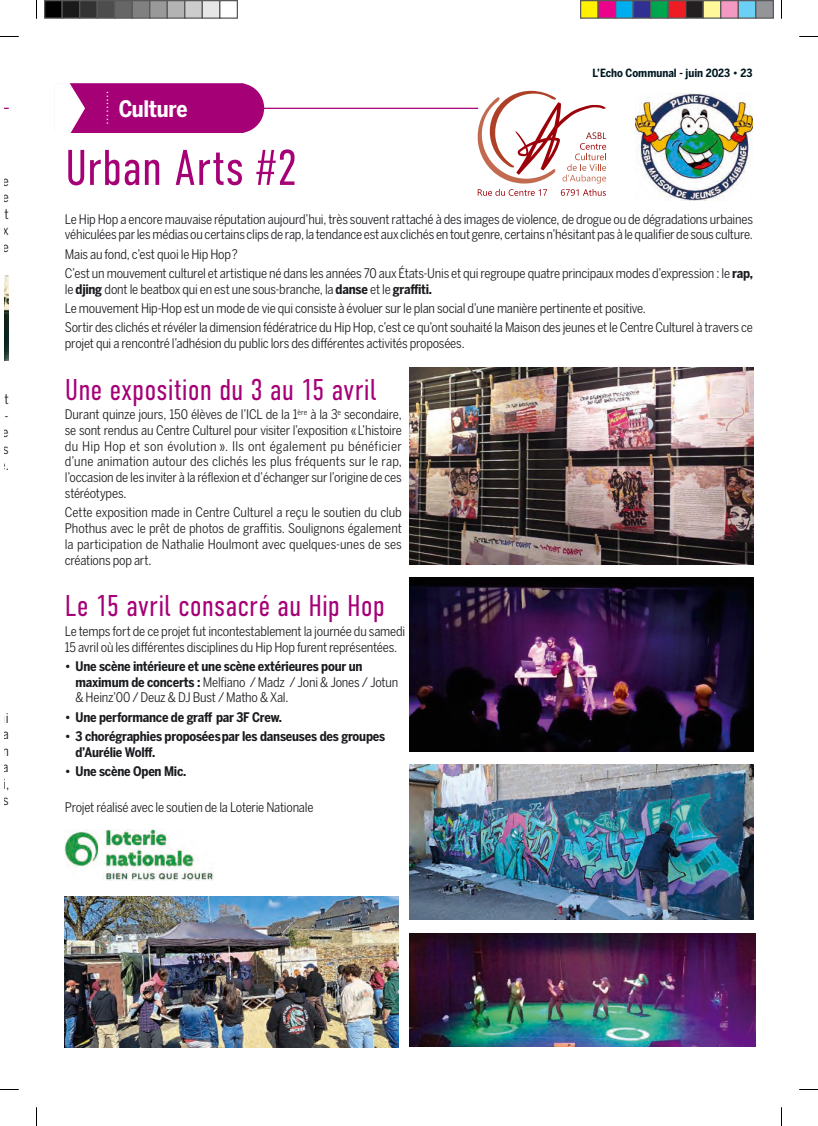
<style>
.page{position:relative;width:818px;height:1126px;background:#fff}
.page>*{position:absolute;margin:0;border:0;box-sizing:border-box;transform-origin:0 0}
.t1{font:300 50px "DIN Condensed";color:#a60077}
.t2{font:300 30px "DIN Condensed";color:#a60077}
.t3{font:700 22.5px "Benton Sans Cond";letter-spacing:-.015em;color:#fff}
.t4{font:13.75px/16.5px "Benton Sans Cond";letter-spacing:.025em;color:#1d1518;text-align:center}
.t5{font:13.12px/15.8px "Benton Sans Cond";letter-spacing:-.015em;color:#1b1c20}
.t6{font:700 13.12px/15.8px "Benton Sans Cond";letter-spacing:-.015em;color:#1b1c20}
.t7{font:11.5px "Myriad Pro";color:#fff}
.t8{font:700 11.25px "Benton Sans Cond";color:#001821}
.s1{font-weight:700}
.s2{font-weight:400}
</style>
<div class="page">
<img style="left:5px;top:276px;width:3px;height:85px">
<img style="left:65px;top:829px;width:148px;height:51px">
<hr style="left:65px;top:108px;width:413px;height:1px;background:#a60077">
<svg style="left:65px;top:83px;width:199px;height:50px"></svg>
<img style="left:635px;top:93px;width:117px;height:108px">
<svg style="left:477px;top:189px;width:70px;height:7px"></svg>
<svg style="left:560px;top:189px;width:45px;height:7px"></svg>
<svg style="left:476px;top:91px;width:130px;height:92px"></svg>
<img style="left:409px;top:367px;width:343px;height:197px">
<img style="left:409px;top:578px;width:343px;height:173px">
<img style="left:409px;top:764px;width:343px;height:155px">
<img style="left:409px;top:933px;width:345px;height:113px">
<img style="left:65px;top:896px;width:333px;height:150px">
<svg style="left:0;top:36px;width:19px;height:1px"></svg>
<svg style="left:799px;top:36px;width:18px;height:1px"></svg>
<svg style="left:0;top:1089px;width:19px;height:1px"></svg>
<svg style="left:799px;top:1089px;width:18px;height:1px"></svg>
<svg style="left:36px;top:0;width:1px;height:19px"></svg>
<svg style="left:36px;top:1107px;width:1px;height:18px"></svg>
<div style="left:45px;top:1px;width:17px;height:17px;background:#000"></div>
<div style="left:44px;top:0;width:19px;height:19px;border:1px solid #595959"></div>
<div style="left:62px;top:1px;width:18px;height:17px;background:#1a1a1a"></div>
<div style="left:61px;top:0;width:19px;height:19px;border:1px solid #595959"></div>
<div style="left:80px;top:1px;width:17px;height:17px;background:#333"></div>
<div style="left:79px;top:0;width:19px;height:19px;border:1px solid #595959"></div>
<div style="left:97px;top:1px;width:18px;height:17px;background:#4d4d4d"></div>
<div style="left:96px;top:0;width:19px;height:19px;border:1px solid #595959"></div>
<div style="left:115px;top:1px;width:17px;height:17px;background:#666"></div>
<div style="left:114px;top:0;width:19px;height:19px;border:1px solid #595959"></div>
<div style="left:132px;top:1px;width:18px;height:17px;background:#808080"></div>
<div style="left:131px;top:0;width:19px;height:19px;border:1px solid #595959"></div>
<div style="left:150px;top:1px;width:17px;height:17px;background:#999"></div>
<div style="left:149px;top:0;width:19px;height:19px;border:1px solid #595959"></div>
<div style="left:167px;top:1px;width:18px;height:17px;background:#b3b3b3"></div>
<div style="left:166px;top:0;width:19px;height:19px;border:1px solid #595959"></div>
<div style="left:185px;top:1px;width:17px;height:17px;background:#ccc"></div>
<div style="left:184px;top:0;width:19px;height:19px;border:1px solid #595959"></div>
<div style="left:202px;top:1px;width:18px;height:17px;background:#e6e6e6"></div>
<div style="left:201px;top:0;width:19px;height:19px;border:1px solid #595959"></div>
<div style="left:219px;top:0;width:19px;height:19px;border:1px solid #595959"></div>
<div style="left:580px;top:1px;width:17px;height:17px;background:#fff101"></div>
<div style="left:579px;top:0;width:19px;height:19px;border:1px solid #595959"></div>
<div style="left:597px;top:1px;width:18px;height:17px;background:#ed028c"></div>
<div style="left:597px;top:0;width:19px;height:19px;border:1px solid #595959"></div>
<div style="left:615px;top:1px;width:17px;height:17px;background:#00aeef"></div>
<div style="left:614px;top:0;width:19px;height:19px;border:1px solid #595959"></div>
<div style="left:632px;top:1px;width:18px;height:17px;background:#2e3092"></div>
<div style="left:632px;top:0;width:19px;height:19px;border:1px solid #595959"></div>
<div style="left:650px;top:1px;width:17px;height:17px;background:#00a54f"></div>
<div style="left:649px;top:0;width:19px;height:19px;border:1px solid #595959"></div>
<div style="left:667px;top:1px;width:18px;height:17px;background:#ee1d23"></div>
<div style="left:667px;top:0;width:19px;height:19px;border:1px solid #595959"></div>
<div style="left:685px;top:1px;width:17px;height:17px;background:#231f20"></div>
<div style="left:684px;top:0;width:19px;height:19px;border:1px solid #595959"></div>
<div style="left:702px;top:1px;width:18px;height:17px;background:#fff79a"></div>
<div style="left:702px;top:0;width:19px;height:19px;border:1px solid #595959"></div>
<div style="left:720px;top:1px;width:17px;height:17px;background:#f499c2"></div>
<div style="left:719px;top:0;width:19px;height:19px;border:1px solid #595959"></div>
<div style="left:737px;top:1px;width:18px;height:17px;background:#6bcff6"></div>
<div style="left:737px;top:0;width:19px;height:19px;border:1px solid #595959"></div>
<div style="left:755px;top:1px;width:17px;height:17px;background:#939598"></div>
<div style="left:754px;top:0;width:19px;height:19px;border:1px solid #595959"></div>
<p class="t4" style="left:-2px;top:172px;width:13px">e e nt x le</p>
<p class="t4" style="left:-2px;top:391px;width:13px">st o&shy;le s e.</p>
<p class="t4" style="left:-1px;top:709px;width:12px;text-align:justify">ui la n ’a i, s</p>
<p class="t8" style="left:592px;top:66px;width:161px">L’Echo Communal - juin 2023 • 23</p>
<p class="t7" style="left:97px;top:125px;width:36px;rotate:-90deg">………</p>
<h3 class="t3" style="left:119px;top:95px;width:70px">Culture</h3>
<h1 class="t1" style="left:65px;top:140px;width:234px">Urban Arts #2</h1>
<p class="t5" style="left:65px;top:211px;width:689px">Le Hip Hop a encore mauvaise réputation aujourd’hui, très souvent rattaché à des images de violence, de drogue ou de dégradations urbaines véhiculées par les médias ou certains clips de rap, la tendance est aux clichés en tout genre, certains n’hésitant pas à le qualifier de sous culture.</p>
<p class="t5" style="left:65px;top:244px;width:689px;line-height:19.2px">Mais au fond, c’est quoi le Hip Hop ?<br>C’est un mouvement culturel et artistique né dans les années 70 aux États-Unis et qui regroupe quatre principaux modes d’expression : le <span class="s1">rap,</span></p>
<p class="t5" style="left:65px;top:279px;width:689px;line-height:19.2px">le <span class="s1">djing</span> dont le beatbox qui en est une sous-branche, la <span class="s1">danse</span> et le <span class="s1">graffiti.<br></span>Le mouvement Hip-Hop est un mode de vie qui consiste à évoluer sur le plan social d’une manière pertinente et positive.<br>Sortir des clichés et révéler la dimension fédératrice du Hip Hop, c’est ce qu’ont souhaité la Maison des jeunes et le Centre Culturel à travers ce</p>
<p class="t5" style="left:65px;top:335px;width:401px">projet qui a rencontré l’adhésion du public lors des différentes activités proposées.</p>
<h2 class="t2" style="left:65px;top:373px;width:313px">Une exposition du 3 au 15 avril</h2>
<p class="t5" style="left:65px;top:406px;width:338px;text-align:justify">Durant quinze jours, 150 élèves de l’ICL de la 1<sup>ère</sup> à la 3<sup>e</sup> secondaire, se sont rendus au Centre Culturel pour visiter l’exposition « L’histoire du Hip Hop et son évolution ». Ils ont également pu bénéficier d’une animation autour des clichés les plus fréquents sur le rap, l’occasion de les inviter à la réflexion et d’échanger sur l’origine de ces stéréotypes.</p>
<p class="t5" style="left:65px;top:504px;width:338px;text-align:justify">Cette exposition made in Centre Culturel a reçu le soutien du club Phothus avec le prêt de photos de graffitis. Soulignons également la participation de Nathalie Houlmont avec quelques-unes de ses créations pop art.</p>
<h2 class="t2" style="left:65px;top:589px;width:321px">Le 15 avril consacré au Hip Hop</h2>
<p class="t5" style="left:65px;top:623px;width:342px">Le temps fort de ce projet fut incontestablement la journée du samedi<br>15 avril où les différentes disciplines du Hip Hop furent représentées.</p>
<p class="t6" style="left:75px;top:658px;width:324px;text-indent:-11px">• Une scène intérieure et une scène extérieures pour un maximum de concerts : <span class="s2">Melfiano / Madz / Joni &amp; Jones / Jotun &amp; Heinz’00 / Deuz &amp; DJ Bust / Matho &amp; Xal.</span></p>
<p class="t6" style="left:65px;top:708px;width:219px">• Une performance de graff par 3F Crew.</p>
<p class="t6" style="left:75px;top:728px;width:311px;text-indent:-11px">• 3 chorégraphies proposées par les danseuses des groupes d’Aurélie Wolff.</p>
<p class="t6" style="left:65px;top:763px;width:123px">• Une scène Open Mic.</p>
<p class="t5" style="left:65px;top:799px;width:250px">Projet réalisé avec le soutien de la Loterie Nationale</p>
</div>
